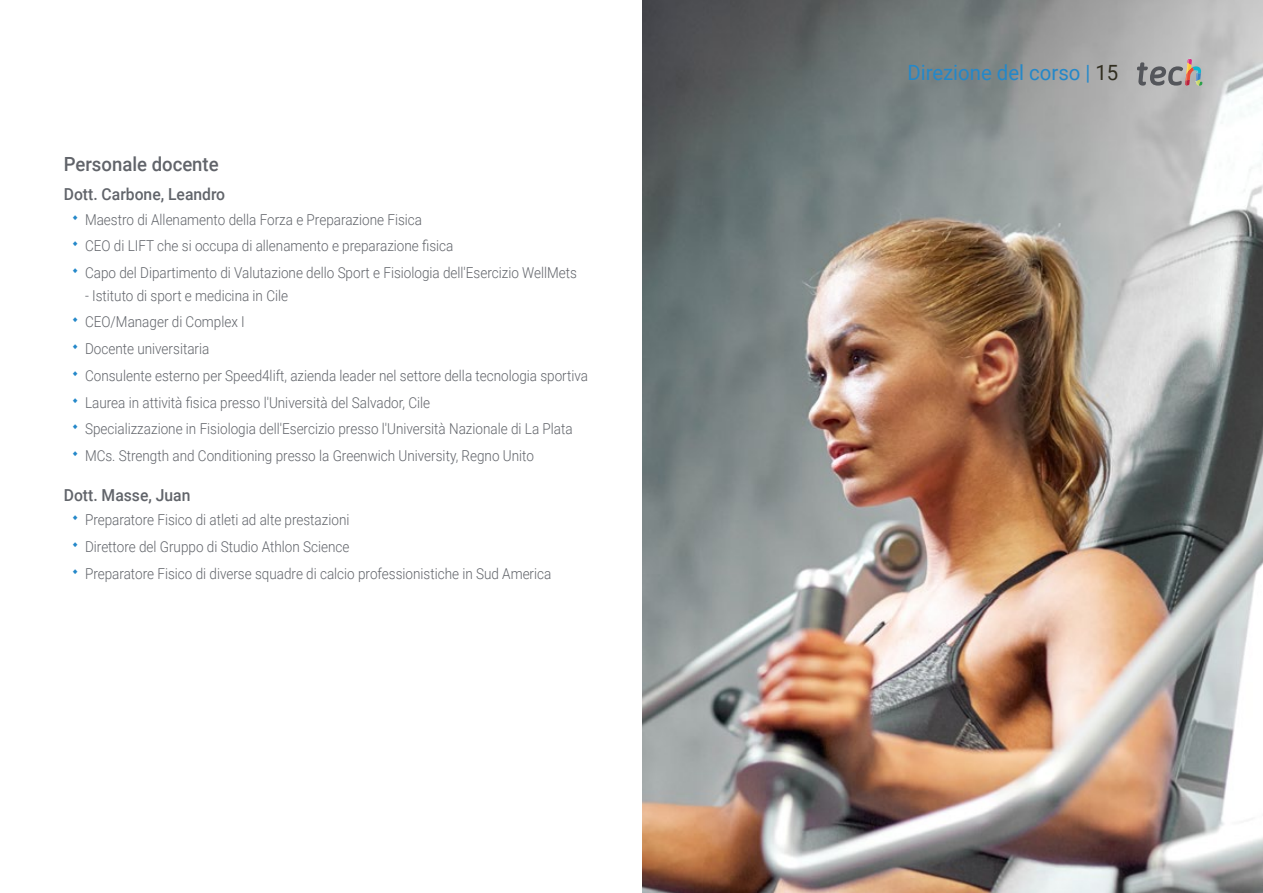
<style>
.page{position:relative;width:1263px;height:893px;background:#fff}
.page>*{position:absolute;margin:0;border:0;box-sizing:border-box;transform-origin:0 0}
.t1{font:21px "Roboto";color:#2488c9}
.t2{font:500 19.5px "Roboto";color:#61646a;scale:.95 1}
.t3{font:500 16.5px "Roboto";color:#61646a;scale:.95 1}
.t4{font:300 15px/26.7px "Roboto";color:#61646a;scale:.9 1}
.s1{color:#312e20}
</style>
<div class="page">
<img style="left:642px;top:0;width:621px;height:893px">
<svg style="left:1137px;top:59px;width:65px;height:27px;background:#9e9b9a"></svg>
<h2 class="t2" style="left:64px;top:150px;width:165px">Personale docente</h2>
<p class="t3" style="left:64px;top:183px;width:171px">Dott. Carbone, Leandro</p>
<p class="t4" style="left:85px;top:205px;width:548px">Maestro di Allenamento della Forza e Preparazione Fisica<br>CEO di LIFT che si occupa di allenamento e preparazione fisica<br>Capo del Dipartimento di Valutazione dello Sport e Fisiologia dell'Esercizio WellMets</p>
<p class="t4" style="left:85px;top:281px;width:560px">- Istituto di sport e medicina in Cile<br>CEO/Manager di Complex I<br>Docente universitaria<br>Consulente esterno per Speed4lift, azienda leader nel settore della tecnologia sportiva Laurea in attività fisica presso l'Università del Salvador, Cile<br>Specializzazione in Fisiologia dell'Esercizio presso l'Università Nazionale di La Plata MCs. Strength and Conditioning presso la Greenwich University, Regno Unito</p>
<p class="t3" style="left:64px;top:483px;width:135px">Dott. Masse, Juan</p>
<p class="t4" style="left:85px;top:506px;width:520px">Preparatore Fisico di atleti ad alte prestazioni<br>Direttore del Gruppo di Studio Athlon Science<br>Preparatore Fisico di diverse squadre di calcio professionistiche in Sud America</p>
<h1 class="t1" style="left:907px;top:57px;width:213px">Direzione del corso | <span class="s1">15</span></h1>
</div>
